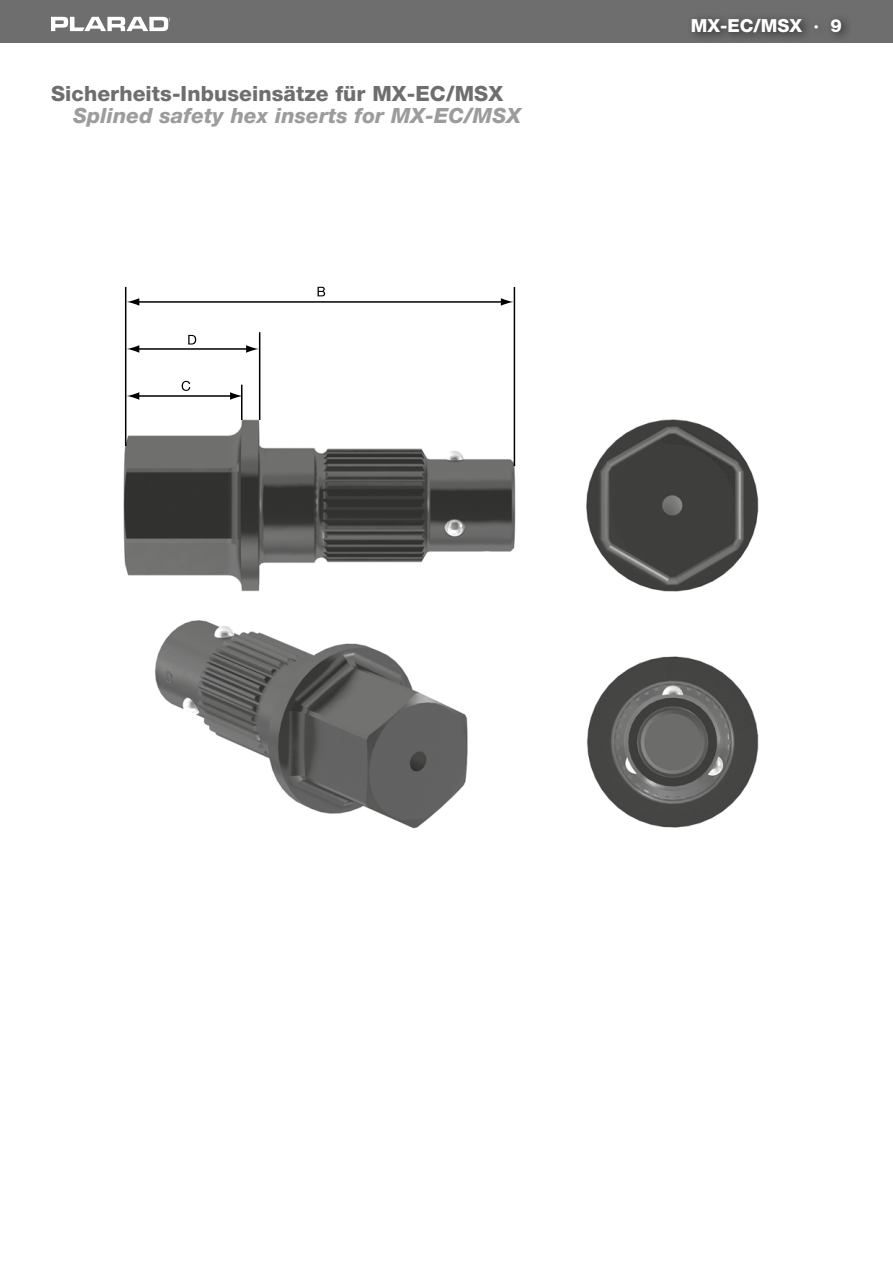
<style>
.page{position:relative;width:893px;height:1263px;background:#fff}
.page>*{position:absolute;margin:0;border:0;box-sizing:border-box;transform-origin:0 0}
.t1{font:800 21px "Helvetica Neue";letter-spacing:.005em;color:#6e6e6e}
.t2{font:italic 800 21px "Helvetica Neue";letter-spacing:.005em;color:#9c9c9d}
.t3{font:800 18px "Helvetica Neue";color:#fff}
</style>
<div class="page">
<div style="left:0;top:0;width:893px;height:43px;background:#6e6e6e"></div>
<div style="left:686px;top:12px;width:167px;height:32px;background:#000;opacity:.6"></div>
<svg style="left:51px;top:17px;width:117px;height:14px"></svg>
<img style="left:123px;top:314px;width:636px;height:515px">
<hr style="left:125px;top:287px;width:1px;height:159px;background:#000">
<hr style="left:514px;top:287px;width:1px;height:179px;background:#000">
<hr style="left:241px;top:385px;width:1px;height:35px;background:#000">
<hr style="left:259px;top:332px;width:1px;height:88px;background:#000">
<hr style="left:137px;top:395px;width:96px;height:2px;background:#000">
<svg style="left:127px;top:392px;width:12px;height:8px"></svg>
<svg style="left:230px;top:392px;width:13px;height:8px"></svg>
<hr style="left:137px;top:348px;width:112px;height:2px;background:#000">
<svg style="left:127px;top:345px;width:12px;height:8px"></svg>
<svg style="left:246px;top:345px;width:13px;height:8px"></svg>
<hr style="left:137px;top:301px;width:366px;height:2px;background:#000">
<svg style="left:127px;top:298px;width:12px;height:8px"></svg>
<svg style="left:501px;top:298px;width:13px;height:8px"></svg>
<svg style="left:318px;top:287px;width:7px;height:9px"></svg>
<svg style="left:182px;top:381px;width:8px;height:10px"></svg>
<svg style="left:188px;top:335px;width:8px;height:10px"></svg>
<p class="t1" style="left:51px;top:81px;width:454px">Sicherheits-Inbuseinsätze für MX-EC/MSX</p>
<p class="t2" style="left:73px;top:103px;width:450px">Splined safety hex inserts for MX-EC/MSX</p>
<p class="t3" style="left:691px;top:14px;width:153px">MX-EC/MSX · 9</p>
</div>
